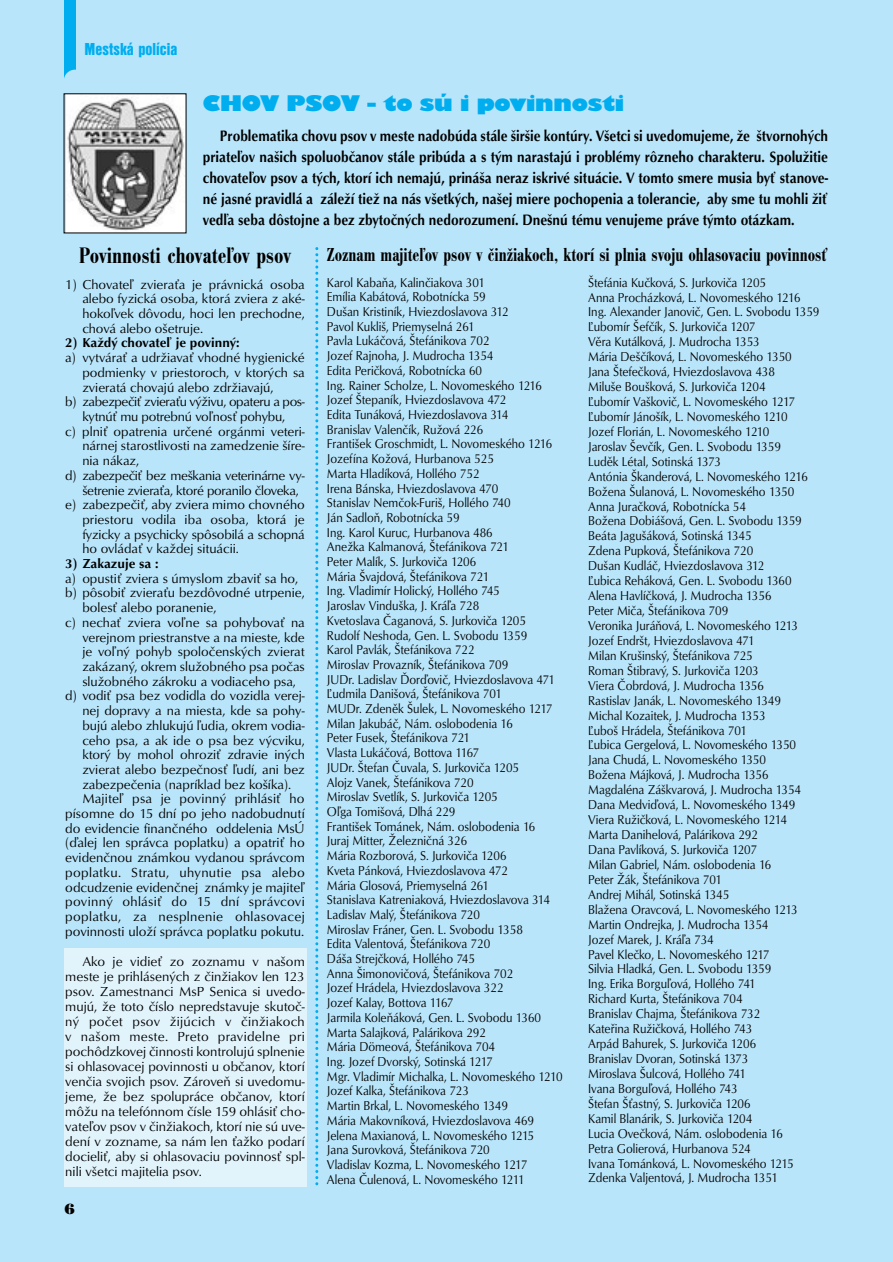
<style>
.page{position:relative;width:893px;height:1262px;background:#fff}
.page>*{position:absolute;margin:0;border:0;box-sizing:border-box;transform-origin:0 0}
.t1{font:23.55px "Gill Kayo DCE";letter-spacing:.015em;color:#00aeef;scale:1.1 1}
.t2{font:600 condensed 23.25px "Bodoni Antiqua TCE";color:#000}
.t3{font:600 condensed 19.5px "Bodoni Antiqua TCE";color:#000;scale:.95 1}
.t4{font:18px "Nimbus San DCE Blac Cond";color:#00aeef}
.t5{font:500 15.6px/21px "Optus TCE";color:#000;text-align:justify;scale:.87 1}
.t6{font:800 14.25px "Tiffany IT Cby BT";color:#000}
.t7{font:13.5px/15px "Optus TCE";color:#000;text-align:justify}
.t8{font:13.35px/14.7px "Optus TCE";color:#000;text-align:justify}
.t9{font:13.35px "Optus TCE";letter-spacing:-.03em;color:#000}
.t10{font:500 13.35px "Optus TCE";color:#000}
.t11{font:13.35px "Optus TCE";letter-spacing:-.02em;color:#000}
.t12{font:13.35px "Optus TCE";letter-spacing:-.025em;color:#000}
.t13{font:13.2px/14.7px "Optus TCE";color:#000;scale:.9 1}
</style>
<div class="page">
<div style="left:0;top:0;width:892px;height:1262px;background:#b9e5fa"></div>
<div style="left:64px;top:0;width:11px;height:80px;background:#00aeef"></div>
<div style="left:64px;top:70px;width:22px;height:22px;background:#b9e5fa;border-radius:50%"></div>
<img style="left:67px;top:96px;width:117px;height:135px">
<svg style="left:315px;top:248px;width:3px;height:938px"></svg>
<div style="left:64px;top:948px;width:242px;height:238px;background:#e1f4fc"></div>
<h3 class="t4" style="left:84px;top:42px;width:94px">Mestská polícia</h3>
<h1 class="t1" style="left:203px;top:95px;width:384px">CHOV PSOV - to sú i povinnosti</h1>
<p class="t5" style="left:203px;top:126px;width:720px;text-indent:17px">Problematika chovu psov v meste nadobúda stále širšie kontúry. Všetci si uvedomujeme, že štvornohých priateľov našich spoluobčanov stále pribúda a s tým narastajú i problémy rôzneho charakteru. Spolužitie chovateľov psov a tých, ktorí ich nemajú, prináša neraz iskrivé situácie. V tomto smere musia byť stanove&shy;né jasné pravidlá a záleží tiež na nás všetkých, našej miere pochopenia a tolerancie, aby sme tu mohli žiť vedľa seba dôstojne a bez zbytočných nedorozumení. Dnešnú tému venujeme práve týmto otázkam.</p>
<h2 class="t2" style="left:79px;top:247px;width:214px">Povinnosti chovateľov psov</h2>
<p class="t8" style="left:82px;top:278px;width:224px;text-indent:-17px">1) Chovateľ zvieraťa je právnická osoba alebo fyzická osoba, ktorá zviera z aké&shy;hokoľvek dôvodu, hoci len prechodne, chová alebo ošetruje.</p>
<p class="t10" style="left:65px;top:338px;width:176px">2) Každý chovateľ je povinný:</p>
<p class="t8" style="left:65px;top:351px;width:241px">a) vytvárať a udržiavať vhodné hygienické</p>
<p class="t8" style="left:82px;top:366px;width:224px">podmienky v priestoroch, v ktorých sa</p>
<p class="t8" style="left:82px;top:381px;width:193px">zvieratá chovajú alebo zdržiavajú,</p>
<p class="t9" style="left:65px;top:396px;width:241px">b) zabezpečiť zvieraťu výživu, opateru a pos-</p>
<p class="t8" style="left:82px;top:410px;width:204px">kytnúť mu potrebnú voľnosť pohybu,</p>
<p class="t8" style="left:65px;top:425px;width:241px">c) plniť opatrenia určené orgánmi veteri-</p>
<p class="t8" style="left:82px;top:439px;width:224px">nárnej starostlivosti na zamedzenie šíre-</p>
<p class="t8" style="left:82px;top:454px;width:58px">nia nákaz,</p>
<p class="t12" style="left:65px;top:470px;width:241px">d) zabezpečiť bez meškania veterinárne vy-</p>
<p class="t11" style="left:82px;top:484px;width:218px">šetrenie zvieraťa, ktoré poranilo človeka,</p>
<p class="t8" style="left:65px;top:498px;width:241px">e) zabezpečiť, aby zviera mimo chovného</p>
<p class="t8" style="left:82px;top:513px;width:224px">priestoru vodila iba osoba, ktorá je</p>
<p class="t8" style="left:82px;top:528px;width:224px">fyzicky a psychicky spôsobilá a schopná</p>
<p class="t8" style="left:82px;top:542px;width:158px">ho ovládať v každej situácii.</p>
<p class="t10" style="left:65px;top:558px;width:95px">3) Zakazuje sa :</p>
<p class="t8" style="left:65px;top:572px;width:234px">a) opustiť zviera s úmyslom zbaviť sa ho,</p>
<p class="t8" style="left:65px;top:586px;width:241px">b) pôsobiť zvieraťu bezdôvodné utrpenie,</p>
<p class="t8" style="left:82px;top:601px;width:136px">bolesť alebo poranenie,</p>
<p class="t8" style="left:65px;top:616px;width:241px">c) nechať zviera voľne sa pohybovať na</p>
<p class="t8" style="left:82px;top:630px;width:224px">verejnom priestranstve a na mieste, kde</p>
<p class="t8" style="left:82px;top:645px;width:224px">je voľný pohyb spoločenských zvierat</p>
<p class="t8" style="left:82px;top:660px;width:224px">zakázaný, okrem služobného psa počas</p>
<p class="t8" style="left:82px;top:675px;width:215px">služobného zákroku a vodiaceho psa,</p>
<p class="t8" style="left:65px;top:689px;width:241px">d) vodiť psa bez vodidla do vozidla verej-</p>
<p class="t8" style="left:82px;top:704px;width:224px">nej dopravy a na miesta, kde sa pohy-</p>
<p class="t8" style="left:82px;top:719px;width:224px">bujú alebo zhlukujú ľudia, okrem vodia-</p>
<p class="t8" style="left:82px;top:733px;width:224px">ceho psa, a ak ide o psa bez výcviku,</p>
<p class="t8" style="left:82px;top:748px;width:224px">ktorý by mohol ohroziť zdravie iných</p>
<p class="t8" style="left:82px;top:763px;width:224px">zvierat alebo bezpečnosť ľudí, ani bez</p>
<p class="t8" style="left:82px;top:777px;width:210px">zabezpečenia (napríklad bez košíka).</p>
<p class="t7" style="left:65px;top:792px;width:241px;text-indent:17px">Majiteľ psa je povinný prihlásiť ho písomne do 15 dní po jeho nadobudnutí do evidencie finančného oddelenia MsÚ (ďalej len správca poplatku) a opatriť ho evidenčnou známkou vydanou správcom poplatku. Stratu, uhynutie psa alebo odcudzenie evidenčnej známky je majiteľ povinný ohlásiť do 15 dní správcovi poplatku, za nesplnenie ohlasovacej povinnosti uloží správca poplatku pokutu.</p>
<h3 class="t3" style="left:327px;top:248px;width:529px">Zoznam majiteľov psov v činžiakoch, ktorí si plnia svoju ohlasovaciu povinnosť</h3>
<p class="t13" style="left:327px;top:276px;width:263px">Karol Kabaňa, Kalinčiakova 301<br>Emília Kabátová, Robotnícka 59<br>Dušan Kristiník, Hviezdoslavova 312<br>Pavol Kukliš, Priemyselná 261<br>Pavla Lukáčová, Štefánikova 702<br>Jozef Rajnoha, J. Mudrocha 1354<br>Edita Peričková, Robotnícka 60<br>Ing. Rainer Scholze, L. Novomeského 1216<br>Jozef Štepaník, Hviezdoslavova 472<br>Edita Tunáková, Hviezdoslavova 314<br>Branislav Valenčík, Ružová 226<br>František Groschmidt, L. Novomeského 1216<br>Jozefína Kožová, Hurbanova 525<br>Marta Hladíková, Hollého 752<br>Irena Bánska, Hviezdoslavova 470<br>Stanislav Nemčok-Furiš, Hollého 740<br>Ján Sadloň, Robotnícka 59<br>Ing. Karol Kuruc, Hurbanova 486<br>Anežka Kalmanová, Štefánikova 721<br>Peter Malík, S. Jurkoviča 1206<br>Mária Švajdová, Štefánikova 721<br>Ing. Vladimír Holický, Hollého 745<br>Jaroslav Vinduška, J. Kráľa 728<br>Kvetoslava Čaganová, S. Jurkoviča 1205<br>Rudolf Neshoda, Gen. L. Svobodu 1359<br>Karol Pavlák, Štefánikova 722<br>Miroslav Provazník, Štefánikova 709<br>JUDr. Ladislav Ďorďovič, Hviezdoslavova 471<br>Ľudmila Danišová, Štefánikova 701<br>MUDr. Zdeněk Šulek, L. Novomeského 1217<br>Milan Jakubáč, Nám. oslobodenia 16<br>Peter Fusek, Štefánikova 721<br>Vlasta Lukáčová, Bottova 1167<br>JUDr. Štefan Čuvala, S. Jurkoviča 1205<br>Alojz Vanek, Štefánikova 720<br>Miroslav Svetlík, S. Jurkoviča 1205<br>Oľga Tomišová, Dlhá 229<br>František Tománek, Nám. oslobodenia 16<br>Juraj Mitter, Železničná 326<br>Mária Rozborová, S. Jurkoviča 1206<br>Kveta Pánková, Hviezdoslavova 472<br>Mária Glosová, Priemyselná 261<br>Stanislava Katreniaková, Hviezdoslavova 314<br>Ladislav Malý, Štefánikova 720<br>Miroslav Fráner, Gen. L. Svobodu 1358<br>Edita Valentová, Štefánikova 720<br>Dáša Strejčková, Hollého 745<br>Anna Šimonovičová, Štefánikova 702<br>Jozef Hrádela, Hviezdoslavova 322<br>Jozef Kalay, Bottova 1167<br>Jarmila Koleňáková, Gen. L. Svobodu 1360<br>Marta Salajková, Palárikova 292<br>Mária Dömeová, Štefánikova 704<br>Ing. Jozef Dvorský, Sotinská 1217<br>Mgr. Vladimír Michalka, L. Novomeského 1210<br>Jozef Kalka, Štefánikova 723<br>Martin Brkal, L. Novomeského 1349<br>Mária Makovníková, Hviezdoslavova 469<br>Jelena Maxianová, L. Novomeského 1215<br>Jana Surovková, Štefánikova 720<br>Vladislav Kozma, L. Novomeského 1217<br>Alena Čulenová, L. Novomeského 1211</p>
<p class="t13" style="left:588px;top:275px;width:258px">Štefánia Kučková, S. Jurkoviča 1205<br>Anna Procházková, L. Novomeského 1216<br>Ing. Alexander Janovič, Gen. L. Svobodu 1359<br>Ľubomír Šefčík, S. Jurkoviča 1207<br>Věra Kutálková, J. Mudrocha 1353<br>Mária Deščíková, L. Novomeského 1350<br>Jana Štefečková, Hviezdoslavova 438<br>Miluše Boušková, S. Jurkoviča 1204<br>Ľubomír Vaškovič, L. Novomeského 1217<br>Ľubomír Jánošík, L. Novomeského 1210<br>Jozef Florián, L. Novomeského 1210<br>Jaroslav Ševčík, Gen. L. Svobodu 1359<br>Luděk Létal, Sotinská 1373<br>Antónia Škanderová, L. Novomeského 1216<br>Božena Šulanová, L. Novomeského 1350<br>Anna Juračková, Robotnícka 54<br>Božena Dobiášová, Gen. L. Svobodu 1359<br>Beáta Jagušáková, Sotinská 1345<br>Zdena Pupková, Štefánikova 720<br>Dušan Kudláč, Hviezdoslavova 312<br>Ľubica Reháková, Gen. L. Svobodu 1360<br>Alena Havlíčková, J. Mudrocha 1356<br>Peter Miča, Štefánikova 709<br>Veronika Juráňová, L. Novomeského 1213<br>Jozef Endršt, Hviezdoslavova 471<br>Milan Krušinský, Štefánikova 725<br>Roman Štibravý, S. Jurkoviča 1203<br>Viera Čobrdová, J. Mudrocha 1356<br>Rastislav Janák, L. Novomeského 1349<br>Michal Kozaitek, J. Mudrocha 1353<br>Ľuboš Hrádela, Štefánikova 701<br>Ľubica Gergelová, L. Novomeského 1350<br>Jana Chudá, L. Novomeského 1350<br>Božena Májková, J. Mudrocha 1356<br>Magdaléna Záškvarová, J. Mudrocha 1354<br>Dana Medviďová, L. Novomeského 1349<br>Viera Ružičková, L. Novomeského 1214<br>Marta Danihelová, Palárikova 292<br>Dana Pavlíková, S. Jurkoviča 1207<br>Milan Gabriel, Nám. oslobodenia 16<br>Peter Žák, Štefánikova 701<br>Andrej Mihál, Sotinská 1345<br>Blažena Oravcová, L. Novomeského 1213<br>Martin Ondrejka, J. Mudrocha 1354<br>Jozef Marek, J. Kráľa 734<br>Pavel Klečko, L. Novomeského 1217<br>Silvia Hladká, Gen. L. Svobodu 1359<br>Ing. Erika Borguľová, Hollého 741<br>Richard Kurta, Štefánikova 704<br>Branislav Chajma, Štefánikova 732<br>Kateřina Ružičková, Hollého 743<br>Arpád Bahurek, S. Jurkoviča 1206<br>Branislav Dvoran, Sotinská 1373<br>Miroslava Šulcová, Hollého 741<br>Ivana Borguľová, Hollého 743<br>Štefan Šťastný, S. Jurkoviča 1206<br>Kamil Blanárik, S. Jurkoviča 1204<br>Lucia Ovečková, Nám. oslobodenia 16<br>Petra Golierová, Hurbanova 524<br>Ivana Tománková, L. Novomeského 1215<br>Zdenka Valjentová, J. Mudrocha 1351</p>
<p class="t7" style="left:65px;top:954px;width:241px;text-indent:17px">Ako je vidieť zo zoznamu v našom meste je prihlásených z činžiakov len 123 psov. Zamestnanci MsP Senica si uvedo&shy;mujú, že toto číslo nepredstavuje skutoč&shy;ný počet psov žijúcich v činžiakoch v našom meste. Preto pravidelne pri pochôdzkovej činnosti kontrolujú splnenie si ohlasovacej povinnosti u občanov, ktorí venčia svojich psov. Zároveň si uvedomu&shy;jeme, že bez spolupráce občanov, ktorí môžu na telefónnom čísle 159 ohlásiť cho&shy;vateľov psov v činžiakoch, ktorí nie sú uve&shy;dení v zozname, sa nám len ťažko podarí docieliť, aby si ohlasovaciu povinnosť spl&shy;nili všetci majitelia psov.</p>
<p class="t6" style="left:64px;top:1203px;width:12px">6</p>
</div>
